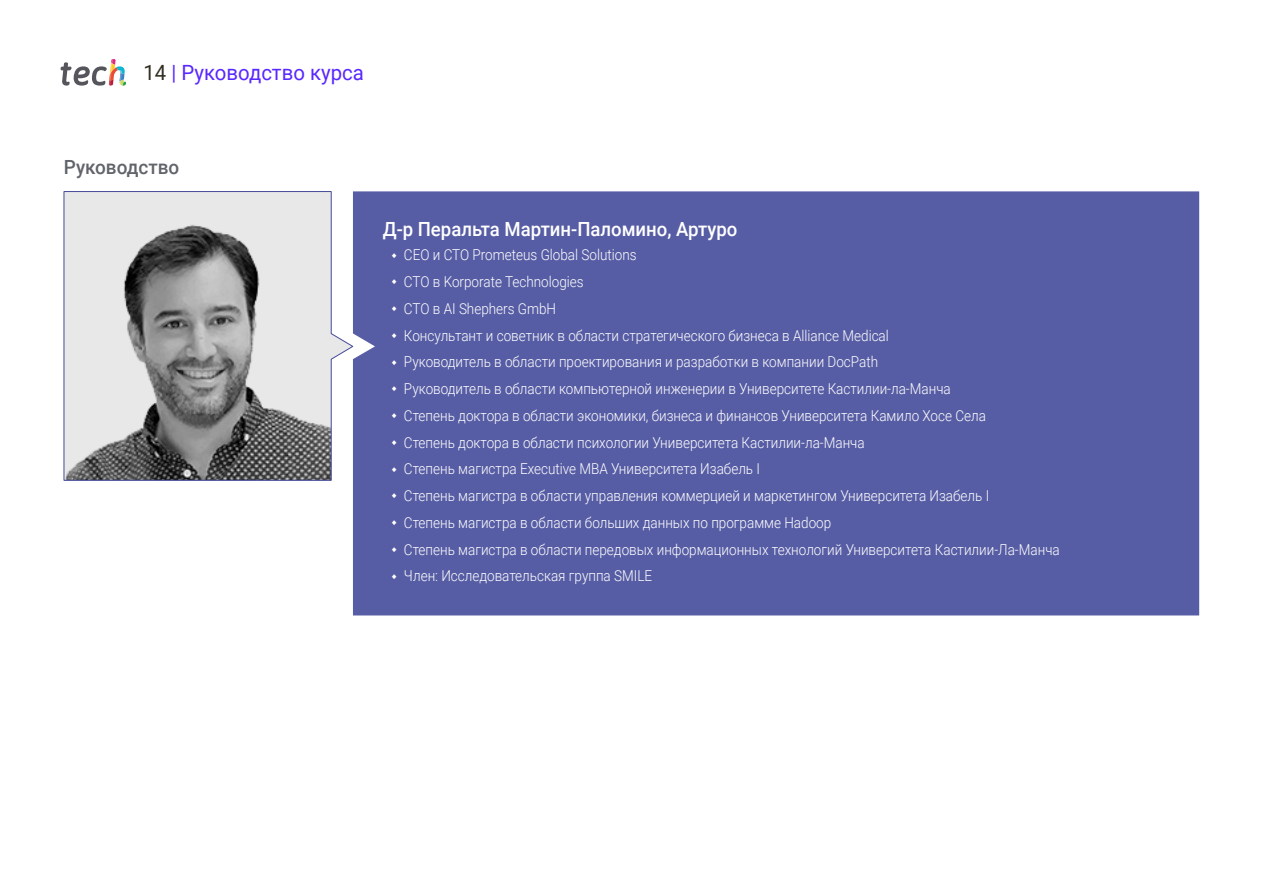
<style>
.page{position:relative;width:1263px;height:893px;background:#fff}
.page>*{position:absolute;margin:0;border:0;box-sizing:border-box;transform-origin:0 0}
.t1{font:21px "Roboto";color:#5927ff}
.t2{font:500 19.5px "Roboto";color:#fff;scale:.95 1}
.t3{font:500 19.5px "Roboto";color:#61646a}
.t4{font:300 15px/26.7px "Roboto";color:#fff;scale:.9 1}
.s1{color:#312e20}
</style>
<div class="page">
<div style="left:353px;top:191px;width:846px;height:424px;background:#575da4"></div>
<svg style="left:64px;top:191px;width:289px;height:290px;background:#b4b4b5"></svg>
<svg style="left:61px;top:59px;width:65px;height:27px"></svg>
<svg style="left:392px;top:253px;width:5px;height:5px"></svg>
<svg style="left:392px;top:279px;width:5px;height:5px"></svg>
<svg style="left:392px;top:306px;width:5px;height:5px"></svg>
<svg style="left:392px;top:333px;width:5px;height:5px"></svg>
<svg style="left:392px;top:360px;width:5px;height:5px"></svg>
<svg style="left:392px;top:386px;width:5px;height:5px"></svg>
<svg style="left:392px;top:413px;width:5px;height:5px"></svg>
<svg style="left:392px;top:440px;width:5px;height:5px"></svg>
<svg style="left:392px;top:467px;width:5px;height:5px"></svg>
<svg style="left:392px;top:493px;width:5px;height:5px"></svg>
<svg style="left:392px;top:520px;width:5px;height:5px"></svg>
<svg style="left:392px;top:547px;width:5px;height:5px"></svg>
<svg style="left:392px;top:574px;width:5px;height:5px"></svg>
<h1 class="t1" style="left:144px;top:57px;width:222px"><span class="s1">14</span> | Руководство курса</h1>
<h2 class="t3" style="left:64px;top:154px;width:117px">Руководство</h2>
<h2 class="t2" style="left:383px;top:215px;width:375px">Д-р Перальта Мартин-Паломино, Артуро</h2>
<p class="t4" style="left:404px;top:241px;width:730px">CEO и CTO Prometeus Global Solutions<br>CTO в Korporate Technologies<br>CTO в AI Shephers GmbH<br>Консультант и советник в области стратегического бизнеса в Alliance Medical<br>Руководитель в области проектирования и разработки в компании DocPath<br>Руководитель в области компьютерной инженерии в Университете Кастилии-ла-Манча<br>Степень доктора в области экономики, бизнеса и финансов Университета Камило Хосе Села<br>Степень доктора в области психологии Университета Кастилии-ла-Манча<br>Степень магистра Executive MBA Университета Изабель I<br>Степень магистра в области управления коммерцией и маркетингом Университета Изабель I<br>Степень магистра в области больших данных по программе Hadoop<br>Степень магистра в области передовых информационных технологий Университета Кастилии-Ла-Манча Член: Исследовательская группа SMILE</p>
</div>
